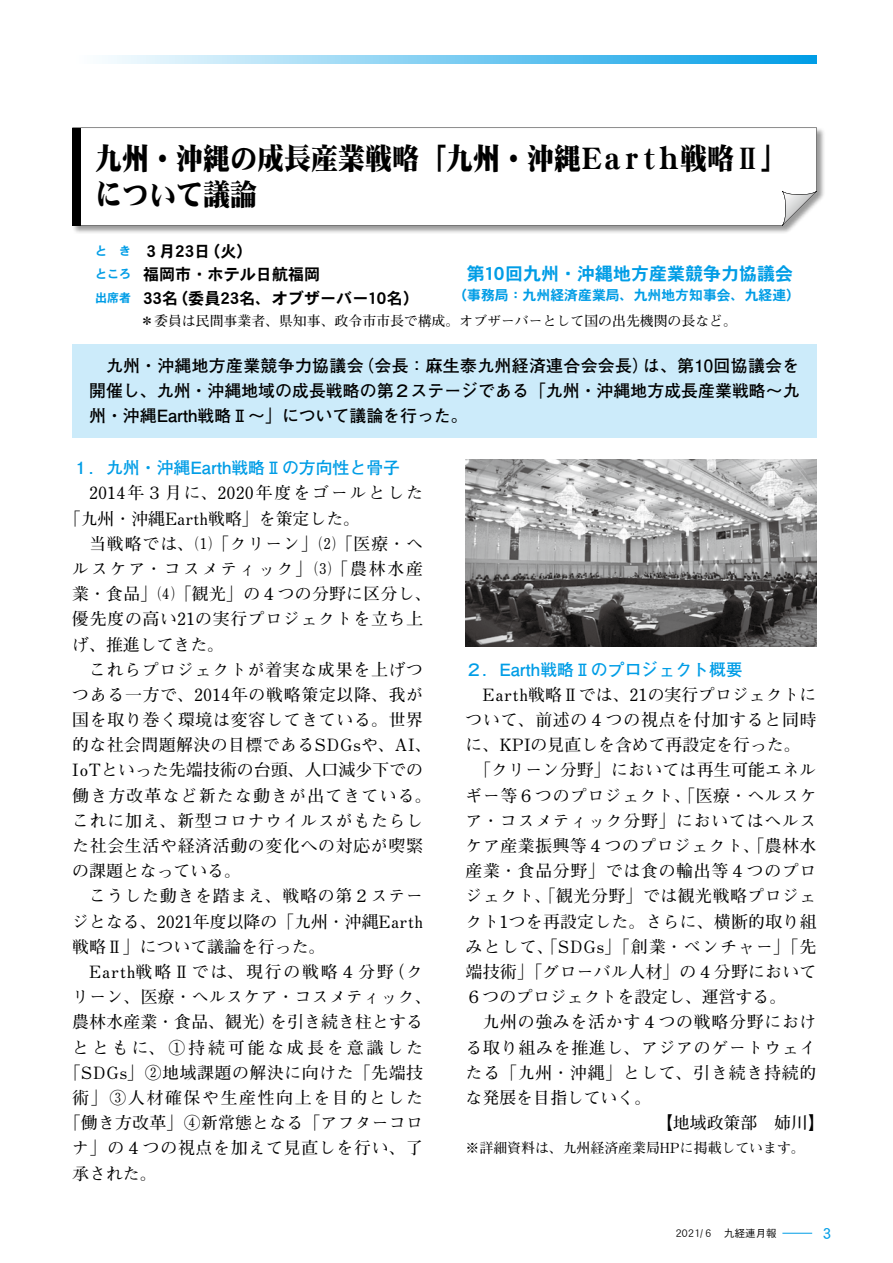
<style>
.page{position:relative;width:893px;height:1263px;background:#fff}
.page>*{position:absolute;margin:0;border:0;box-sizing:border-box;transform-origin:0 0}
.t1{font:30px/36.2px "DF Mincho Std W12";color:#000;scale:.9 1}
.t2{font:18px "DFHS Gothic Std W7";color:#009de6}
.t3{font:700 16.8px/25.2px "Futo Min A101 Pro";letter-spacing:.04em;color:#000}
.t4{font:700 16.8px/25.2px "Futo Min A101 Pro";color:#000}
.t5{font:700 16.8px/25.2px "Futo Go B101 Pro";color:#000;text-align:justify}
.t6{font:700 16.8px "Futo Min A101 Pro";letter-spacing:.015em;color:#000}
.t7{font:700 16.8px "Futo Go B101 Pro";color:#009de6}
.t8{font:700 16.8px "Futo Min A101 Pro";letter-spacing:.07em;color:#000}
.t9{font:700 16.8px "Futo Min A101 Pro";letter-spacing:.11em;color:#000}
.t10{font:700 16.8px "Futo Min A101 Pro";letter-spacing:.02em;color:#000}
.t11{font:700 16.8px "Futo Min A101 Pro";letter-spacing:.01em;color:#000}
.t12{font:700 16.8px "Futo Min A101 Pro";letter-spacing:.1em;color:#000}
.t13{font:700 16.8px "Futo Min A101 Pro";letter-spacing:.175em;color:#000}
.t14{font:16.2px/23.4px "DFHS Gothic Std W7";color:#000}
.t15{font:15px "DFHS Gothic Std W5";color:#009de6}
.t16{font:700 13.8px "Futo Min A101 Pro";color:#000}
.t17{font:13.8px "DFHS Gothic Std W7";color:#009de6}
.t18{font:10.5px "DFHS Gothic Std W3";color:#000}
.s1{font-size:12px;color:#009de6}
</style>
<div class="page">
<hr style="left:782px;top:1233px;width:30px;height:1px;background:#009de6">
<svg style="left:105px;top:55px;width:711px;height:9px"></svg>
<div style="left:72px;top:344px;width:744px;height:94px;background:#ccebfa"></div>
<img style="left:465px;top:459px;width:351px;height:187px">
<div style="left:72px;top:127px;width:753px;height:107px;background:#000;opacity:.4"></div>
<svg style="left:72px;top:128px;width:745px;height:98px"></svg>
<svg style="left:782px;top:191px;width:35px;height:35px"></svg>
<div style="left:73px;top:128px;width:8px;height:98px;background:#000"></div>
<h1 class="t1" style="left:95px;top:140px;width:771px">九州・沖縄の成長産業戦略「九州・沖縄Ｅａｒｔｈ戦略Ⅱ」について議論</h1>
<p class="t14" style="left:95px;top:239px;width:326px"><span class="s1">と　き　</span>３月２３日（火）<br><span class="s1">ところ　</span>福岡市・ホテル日航福岡<br><span class="s1">出席者　</span>３３名（委員２３名、オブザーバー１０名）</p>
<p class="t2" style="left:467px;top:263px;width:328px">第１０回九州・沖縄地方産業競争力協議会</p>
<p class="t17" style="left:453px;top:287px;width:348px">（事務局：九州経済産業局、九州地方知事会、九経連）</p>
<p class="t16" style="left:140px;top:310px;width:598px">＊委員は民間事業者、県知事、政令市市長で構成。オブザーバーとして国の出先機関の長など。</p>
<p class="t5" style="left:89px;top:351px;width:712px;text-indent:17px">九州・沖縄地方産業競争力協議会（会長：麻生泰九州経済連合会会長）は、第10回協議会を開催し、九州・沖縄地域の成長戦略の第２ステージである「九州・沖縄地方成長産業戦略～九州・沖縄Earth戦略Ⅱ～」について議論を行った。</p>
<p class="t7" style="left:72px;top:454px;width:329px">１．九州・沖縄Earth戦略Ⅱの方向性と骨子</p>
<p class="t4" style="left:64px;top:478px;width:361px;text-indent:25px">2014年３月に、2020年度をゴールとした「九州・沖縄Earth戦略」を策定した。</p>
<p class="t3" style="left:72px;top:529px;width:361px;text-indent:17px">当戦略では、⑴「クリーン」⑵「医療・ヘルスケア・コスメティック」⑶「農林水産業・食品」⑷「観光」の４つの分野に区分し、優先度の高い21の実行プロジェクトを立ち上げ、推進してきた。</p>
<p class="t3" style="left:72px;top:655px;width:361px;text-indent:17px">これらプロジェクトが着実な成果を上げつつある一方で、2014年の戦略策定以降、我が国を取り巻く環境は変容してきている。世界的な社会問題解決の目標であるSDGsや、AI、<br>IoTといった先端技術の台頭、人口減少下での働き方改革など新たな動きが出てきている。これに加え、新型コロナウイルスがもたらした社会生活や経済活動の変化への対応が喫緊の課題となっている。</p>
<p class="t3" style="left:72px;top:881px;width:352px;text-align:justify;text-indent:17px">こうした動きを踏まえ、戦略の第２ステージとなる、2021年度以降の「九州・沖縄Earth戦略Ⅱ」について議論を行った。</p>
<p class="t9" style="left:89px;top:959px;width:335px">Earth戦略Ⅱでは、現行の戦略４分野（ク</p>
<p class="t10" style="left:72px;top:984px;width:361px">リーン、医療・ヘルスケア・コスメティック、</p>
<p class="t11" style="left:72px;top:1009px;width:352px">農林水産業・食品、観光）を引き続き柱とする</p>
<p class="t13" style="left:72px;top:1034px;width:352px">とともに、①持続可能な成長を意識した</p>
<p class="t3" style="left:64px;top:1058px;width:361px">「SDGs」②地域課題の解決に向けた「先端技</p>
<p class="t12" style="left:72px;top:1084px;width:352px">術」③人材確保や生産性向上を目的とした</p>
<p class="t6" style="left:64px;top:1110px;width:361px">「働き方改革」④新常態となる「アフターコロ</p>
<p class="t3" style="left:72px;top:1133px;width:352px">ナ」の４つの視点を加えて見直しを行い、了</p>
<p class="t3" style="left:72px;top:1159px;width:86px">承された。</p>
<p class="t7" style="left:466px;top:656px;width:279px">２．Earth戦略Ⅱのプロジェクト概要</p>
<p class="t4" style="left:482px;top:680px;width:335px">Earth戦略Ⅱでは、21の実行プロジェクトに</p>
<p class="t3" style="left:466px;top:705px;width:352px">ついて、前述の４つの視点を付加すると同時</p>
<p class="t4" style="left:466px;top:730px;width:337px">に、KPIの見直しを含めて再設定を行った。</p>
<p class="t6" style="left:474px;top:757px;width:344px">「クリーン分野」においては再生可能エネル</p>
<p class="t3" style="left:466px;top:781px;width:352px">ギー等６つのプロジェクト、「医療・ヘルスケ</p>
<p class="t3" style="left:466px;top:806px;width:352px">ア・コスメティック分野」においてはヘルス</p>
<p class="t3" style="left:466px;top:831px;width:352px">ケア産業振興等４つのプロジェクト、「農林水</p>
<p class="t3" style="left:466px;top:856px;width:352px">産業・食品分野」では食の輸出等４つのプロ</p>
<p class="t3" style="left:466px;top:881px;width:352px">ジェクト、「観光分野」では観光戦略プロジェ</p>
<p class="t6" style="left:466px;top:908px;width:352px">クト1つを再設定した。さらに、横断的取り組</p>
<p class="t8" style="left:466px;top:933px;width:352px">みとして、「SDGs」「創業・ベンチャー」「先</p>
<p class="t6" style="left:466px;top:958px;width:352px">端技術」「グローバル人材」の４分野において</p>
<p class="t4" style="left:466px;top:982px;width:322px">６つのプロジェクトを設定し、運営する。</p>
<p class="t3" style="left:482px;top:1007px;width:335px">九州の強みを活かす４つの戦略分野におけ</p>
<p class="t3" style="left:466px;top:1032px;width:352px">る取り組みを推進し、アジアのゲートウェイ</p>
<p class="t3" style="left:466px;top:1058px;width:352px">たる「九州・沖縄」として、引き続き持続的</p>
<p class="t4" style="left:466px;top:1083px;width:221px">な発展を目指していく。　　</p>
<p class="t3" style="left:656px;top:1108px;width:170px">【地域政策部　姉川】</p>
<p class="t16" style="left:466px;top:1137px;width:341px">※詳細資料は、九州経済産業局HPに掲載しています。</p>
<p class="t18" style="left:673px;top:1228px;width:105px">２０２１/６　九経連月報</p>
<p class="t15" style="left:820px;top:1225px;width:16px">３</p>
</div>
